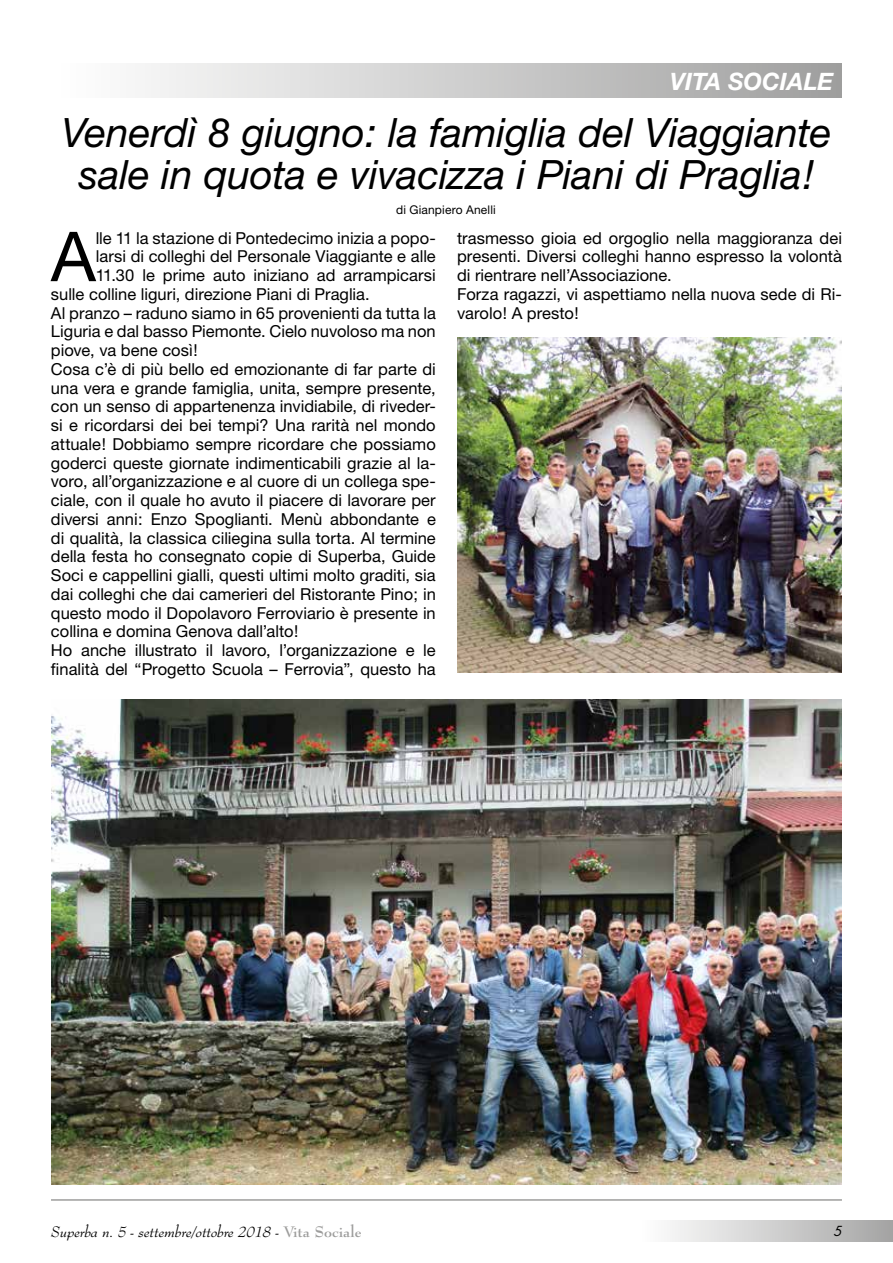
<style>
.page{position:relative;width:893px;height:1263px;background:#fff}
.page>*{position:absolute;margin:0;border:0;box-sizing:border-box;transform-origin:0 0}
.t1{font:69px "Helvetica Neue";color:#000}
.t2{font:italic 40.5px/42px "Helvetica Neue";color:#000;text-align:center}
.t3{font:italic 700 24px "Helvetica Neue";color:#fff}
.t4{font:16.5px/18.8px "Helvetica Neue";color:#000}
.t5{font:italic 15px "Bernhard Modern BT";color:#000}
.t6{font:italic 13.5px "Futura";color:#000}
.t7{font:12px "Helvetica Neue";letter-spacing:.01em;color:#000}
.s1{font-weight:700;font-style:normal;color:#9d9d9c}
</style>
<div class="page">
<div style="left:638px;top:1220px;width:255px;height:22px;background:linear-gradient(to right,#fff,#a5a5a4)"></div>
<hr style="left:51px;top:1199px;width:791px;height:2px;background:#9d9d9c">
<div style="left:51px;top:64px;width:791px;height:34px;background:linear-gradient(to right,#fff,#9f9f9f)"></div>
<img style="left:51px;top:699px;width:791px;height:485px">
<img style="left:457px;top:337px;width:385px;height:335px">
<h3 class="t3" style="left:670px;top:67px;width:165px">VITA SOCIALE</h3>
<h2 class="t2" style="left:62px;top:111px;width:771px">Venerdì 8 giugno: la famiglia del Viaggiante sale in quota e vivacizza i Piani di Praglia!</h2>
<h1 class="t1" style="left:51px;top:215px;width:46px">A</h1>
<p class="t4" style="left:96px;top:228px;width:342px">lle 11 la stazione di Pontedecimo inizia a popo-</p>
<p class="t7" style="left:396px;top:202px;width:101px">di Gianpiero Anelli</p>
<p class="t4" style="left:457px;top:228px;width:386px">trasmesso gioia ed orgoglio nella maggioranza dei presenti. Diversi colleghi hanno espresso la volontà di rientrare nell’Associazione.<br>Forza ragazzi, vi aspettiamo nella nuova sede di Ri&shy;varolo! A presto!</p>
<p class="t4" style="left:96px;top:247px;width:342px">larsi di colleghi del Personale Viaggiante e alle</p>
<p class="t4" style="left:96px;top:266px;width:342px">11.30 le prime auto iniziano ad arrampicarsi</p>
<p class="t4" style="left:51px;top:284px;width:320px">sulle colline liguri, direzione Piani di Praglia.</p>
<p class="t4" style="left:51px;top:303px;width:386px">Al pranzo – raduno siamo in 65 provenienti da tutta la</p>
<p class="t4" style="left:51px;top:322px;width:386px">Liguria e dal basso Piemonte. Cielo nuvoloso ma non</p>
<p class="t4" style="left:51px;top:341px;width:148px">piove, va bene così!</p>
<p class="t4" style="left:51px;top:359px;width:386px">Cosa c’è di più bello ed emozionante di far parte di</p>
<p class="t4" style="left:51px;top:378px;width:386px">una vera e grande famiglia, unita, sempre presente,</p>
<p class="t4" style="left:51px;top:397px;width:386px">con un senso di appartenenza invidiabile, di riveder-</p>
<p class="t4" style="left:51px;top:416px;width:386px">si e ricordarsi dei bei tempi? Una rarità nel mondo</p>
<p class="t4" style="left:51px;top:434px;width:386px">attuale! Dobbiamo sempre ricordare che possiamo</p>
<p class="t4" style="left:51px;top:453px;width:386px">goderci queste giornate indimenticabili grazie al la-</p>
<p class="t4" style="left:51px;top:472px;width:386px">voro, all’organizzazione e al cuore di un collega spe-</p>
<p class="t4" style="left:51px;top:491px;width:386px">ciale, con il quale ho avuto il piacere di lavorare per</p>
<p class="t4" style="left:51px;top:509px;width:386px">diversi anni: Enzo Spoglianti. Menù abbondante e</p>
<p class="t4" style="left:51px;top:528px;width:386px">di qualità, la classica ciliegina sulla torta. Al termine</p>
<p class="t4" style="left:51px;top:547px;width:386px">della festa ho consegnato copie di Superba, Guide</p>
<p class="t4" style="left:51px;top:566px;width:386px">Soci e cappellini gialli, questi ultimi molto graditi, sia</p>
<p class="t4" style="left:51px;top:584px;width:386px">dai colleghi che dai camerieri del Ristorante Pino; in</p>
<p class="t4" style="left:51px;top:603px;width:386px">questo modo il Dopolavoro Ferroviario è presente in</p>
<p class="t4" style="left:51px;top:622px;width:249px">collina e domina Genova dall’alto!</p>
<p class="t4" style="left:51px;top:641px;width:386px">Ho anche illustrato il lavoro, l’organizzazione e le</p>
<p class="t4" style="left:51px;top:659px;width:386px">finalità del “Progetto Scuola – Ferrovia”, questo ha</p>
<p class="t5" style="left:51px;top:1222px;width:312px">Superba n. 5 - settembre/ottobre 2018 - <span class="s1">Vita Sociale</span></p>
<p class="t6" style="left:834px;top:1223px;width:10px">5</p>
</div>
